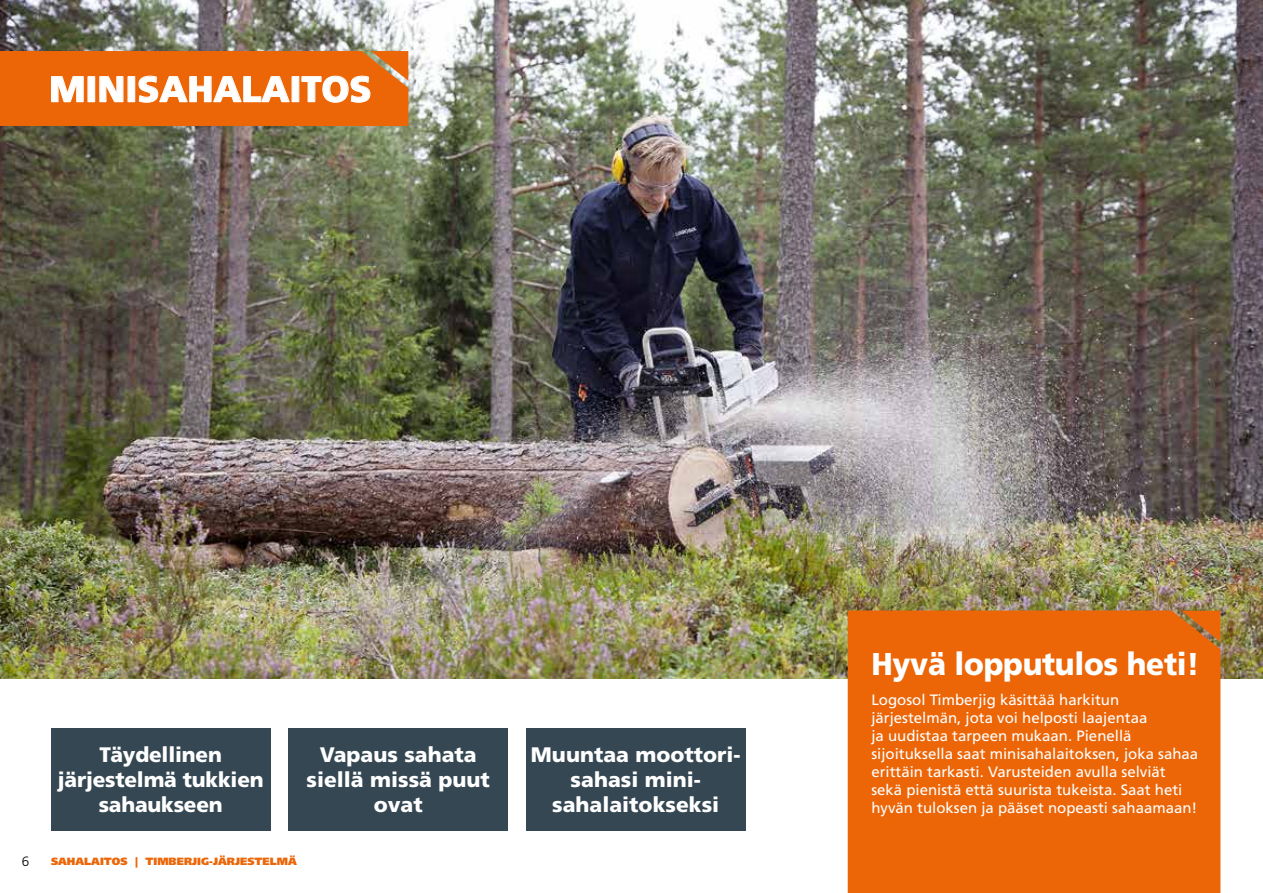
<style>
.page{position:relative;width:1263px;height:893px;background:#fff}
.page>*{position:absolute;margin:0;border:0;box-sizing:border-box;transform-origin:0 0}
.t1{font:900 36px "Frutiger LT Std";color:#fff}
.t2{font:900 31.5px "Frutiger LT Std";letter-spacing:-.01em;color:#fff;scale:.94 1}
.t3{font:900 21px/25.2px "Frutiger LT Std";color:#fff;text-align:center}
.t4{font:15px/18px "Frutiger LT Std";color:#fff}
.t5{font:300 13.5px "Frutiger LT Std";color:#000}
.t6{font:900 10.5px "Frutiger LT Std";color:#ec6608}
</style>
<div class="page">
<img style="left:0;top:0;width:1263px;height:679px">
<div style="left:526px;top:729px;width:219px;height:102px;background:#354752"></div>
<div style="left:288px;top:729px;width:220px;height:102px;background:#354752"></div>
<div style="left:51px;top:729px;width:219px;height:102px;background:#354752"></div>
<svg style="left:0;top:51px;width:408px;height:75px;background:#ec6e16"></svg>
<div style="left:848px;top:610px;width:372px;height:283px;background:#ec6608"></div>
<svg style="left:1181px;top:611px;width:39px;height:31px"></svg>
<h1 class="t1" style="left:49px;top:67px;width:324px">MINISAHALAITOS</h1>
<h3 class="t3" style="left:58px;top:741px;width:207px">Täydellinen järjestelmä tukkien sahaukseen</h3>
<h3 class="t3" style="left:307px;top:741px;width:185px">Vapaus sahata siellä missä puut ovat</h3>
<p class="t5" style="left:22px;top:854px;width:9px">6</p>
<p class="t6" style="left:51px;top:855px;width:247px">SAHALAITOS | TIMBERJIG-JÄRJESTELMÄ</p>
<h3 class="t3" style="left:531px;top:741px;width:211px">Muuntaa moottori&shy;sahasi mini&shy;sahalaitokseksi</h3>
<h2 class="t2" style="left:871px;top:645px;width:351px">Hyvä lopputulos heti!</h2>
<p class="t4" style="left:871px;top:691px;width:328px">Logosol Timberjig käsittää harkitun järjestelmän, jota voi helposti laajentaa<br>ja uudistaa tarpeen mukaan. Pienellä sijoituksella saat minisahalaitoksen, joka sahaa erittäin tarkasti. Varusteiden avulla selviät sekä pienistä että suurista tukeista. Saat heti hyvän tuloksen ja pääset nopeasti sahaamaan!</p>
</div>
